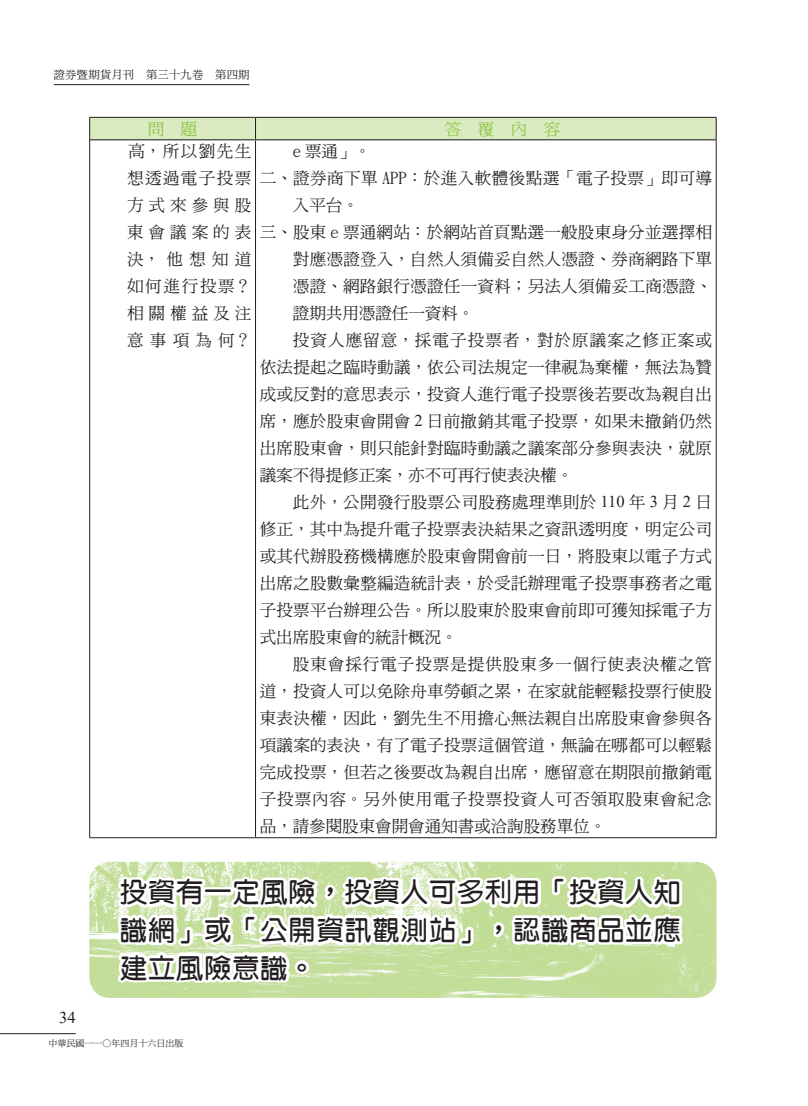
<style>
.page{position:relative;width:808px;height:1106px;background:#fff}
.page>*{position:absolute;margin:0;border:0;box-sizing:border-box;transform-origin:0 0}
.t1{font:27px/37.5px "DF Yuan Bd HK BF";letter-spacing:.04em;color:#231f20;text-align:justify}
.t2{font:16.5px/27px "DF Ming Md HK BF";letter-spacing:.015em;color:#231f20;text-align:justify}
.t3{font:16.5px "DF Ming Md HK BF";letter-spacing:.06em;color:#231f20}
.t4{font:16.5px "DF Ming Md HK BF";letter-spacing:.065em;color:#231f20}
.t5{font:16.5px "DF Ming Md HK BF";color:#8bc63e}
.t6{font:16.5px "Times New Roman";color:#231f20}
.t7{font:11.25px "DF Ming Md HK BF";letter-spacing:.025em;color:#231f20}
.t8{font:9px "DF Ming Md HK BF";color:#231f20}
.s1{font-family:"Times New Roman"}
</style>
<div class="page">
<hr style="left:0;top:1033px;width:76px;height:1px;background:#231f20">
<hr style="left:54px;top:84px;width:195px;height:1px;background:#231f20">
<div style="left:89px;top:117px;width:628px;height:23px;background:#daeac1"></div>
<hr style="left:89px;top:140px;width:1px;height:697px;background:#231f20">
<hr style="left:255px;top:140px;width:1px;height:697px;background:#231f20">
<hr style="left:716px;top:140px;width:1px;height:697px;background:#231f20">
<hr style="left:89px;top:837px;width:166px;height:1px;background:#231f20">
<hr style="left:255px;top:837px;width:461px;height:1px;background:#231f20">
<hr style="left:90px;top:139px;width:165px;height:1px;background:#231f20">
<hr style="left:255px;top:139px;width:461px;height:1px;background:#231f20">
<img style="left:89px;top:861px;width:627px;height:137px">
<svg style="left:113px;top:837px;width:581px;height:161px"></svg>
<p class="t7" style="left:54px;top:69px;width:197px">證券暨期貨月刊　第三十九卷　第四期</p>
<p class="t5" style="left:148px;top:120px;width:51px">問 題</p>
<p class="t5" style="left:445px;top:120px;width:117px">答　覆　內　容</p>
<p class="t2" style="left:127px;top:138px;width:126px;text-indent:-33px">　　高，所以劉先生想透過電子投票方式來參與股東會議案的表決，他想知道如何進行投票？相關權益及注意事項為何？</p>
<p class="t2" style="left:260px;top:138px;width:113px">　　e 票通」。</p>
<p class="t2" style="left:260px;top:165px;width:454px">二、證券商下單 APP：於進入軟體後點選「電子投票」即可導</p>
<p class="t2" style="left:293px;top:192px;width:67px">入平台。</p>
<p class="t2" style="left:260px;top:219px;width:454px">三、股東 e 票通網站：於網站首頁點選一般股東身分並選擇相</p>
<p class="t2" style="left:293px;top:246px;width:421px">對應憑證登入，自然人須備妥自然人憑證、券商網路下單</p>
<p class="t2" style="left:293px;top:273px;width:420px">憑證、網路銀行憑證任一資料；另法人須備妥工商憑證、</p>
<p class="t2" style="left:293px;top:300px;width:183px">證期共用憑證任一資料。</p>
<p class="t4" style="left:293px;top:332px;width:420px">投資人應留意，採電子投票者，對於原議案之修正案或</p>
<p class="t2" style="left:260px;top:354px;width:454px">依法提起之臨時動議，依公司法規定一律視為棄權，無法為贊</p>
<p class="t2" style="left:260px;top:381px;width:454px">成或反對的意思表示，投資人進行電子投票後若要改為親自出</p>
<p class="t2" style="left:260px;top:408px;width:454px">席，應於股東會開會 <span class="s1">2</span> 日前撤銷其電子投票，如果未撤銷仍然</p>
<p class="t2" style="left:260px;top:435px;width:454px">出席股東會，則只能針對臨時動議之議案部分參與表決，就原</p>
<p class="t2" style="left:260px;top:462px;width:315px">議案不得提修正案，亦不可再行使表決權。</p>
<p class="t2" style="left:293px;top:489px;width:420px">此外，公開發行股票公司股務處理準則於 <span class="s1">110</span> 年 <span class="s1">3</span> 月 <span class="s1">2</span> 日</p>
<p class="t2" style="left:260px;top:515px;width:454px">修正，其中為提升電子投票表決結果之資訊透明度，明定公司</p>
<p class="t2" style="left:260px;top:542px;width:454px">或其代辦股務機構應於股東會開會前一日，將股東以電子方式</p>
<p class="t2" style="left:260px;top:569px;width:454px">出席之股數彙整編造統計表，於受託辦理電子投票事務者之電</p>
<p class="t2" style="left:260px;top:596px;width:454px">子投票平台辦理公告。所以股東於股東會前即可獲知採電子方</p>
<p class="t2" style="left:260px;top:623px;width:199px">式出席股東會的統計概況。</p>
<p class="t3" style="left:293px;top:656px;width:420px">股東會採行電子投票是提供股東多一個行使表決權之管</p>
<p class="t2" style="left:260px;top:677px;width:454px">道，投資人可以免除舟車勞頓之累，在家就能輕鬆投票行使股</p>
<p class="t2" style="left:260px;top:704px;width:454px">東表決權，因此，劉先生不用擔心無法親自出席股東會參與各</p>
<p class="t2" style="left:260px;top:731px;width:454px">項議案的表決，有了電子投票這個管道，無論在哪都可以輕鬆</p>
<p class="t2" style="left:260px;top:758px;width:454px">完成投票，但若之後要改為親自出席，應留意在期限前撤銷電</p>
<p class="t3" style="left:260px;top:791px;width:453px">子投票內容。另外使用電子投票投資人可否領取股東會紀念</p>
<p class="t2" style="left:260px;top:812px;width:348px">品，請參閱股東會開會通知書或洽詢股務單位。</p>
<p class="t6" style="left:59px;top:1006px;width:18px">34</p>
<h1 class="t1" style="left:120px;top:873px;width:562px">投資有一定風險，投資人可多利用「投資人知識網」或「公開資訊觀測站」，認識商品並應建立風險意識。</h1>
<p class="t8" style="left:48px;top:1038px;width:137px">中華民國一一○年四月十六日出版</p>
</div>
